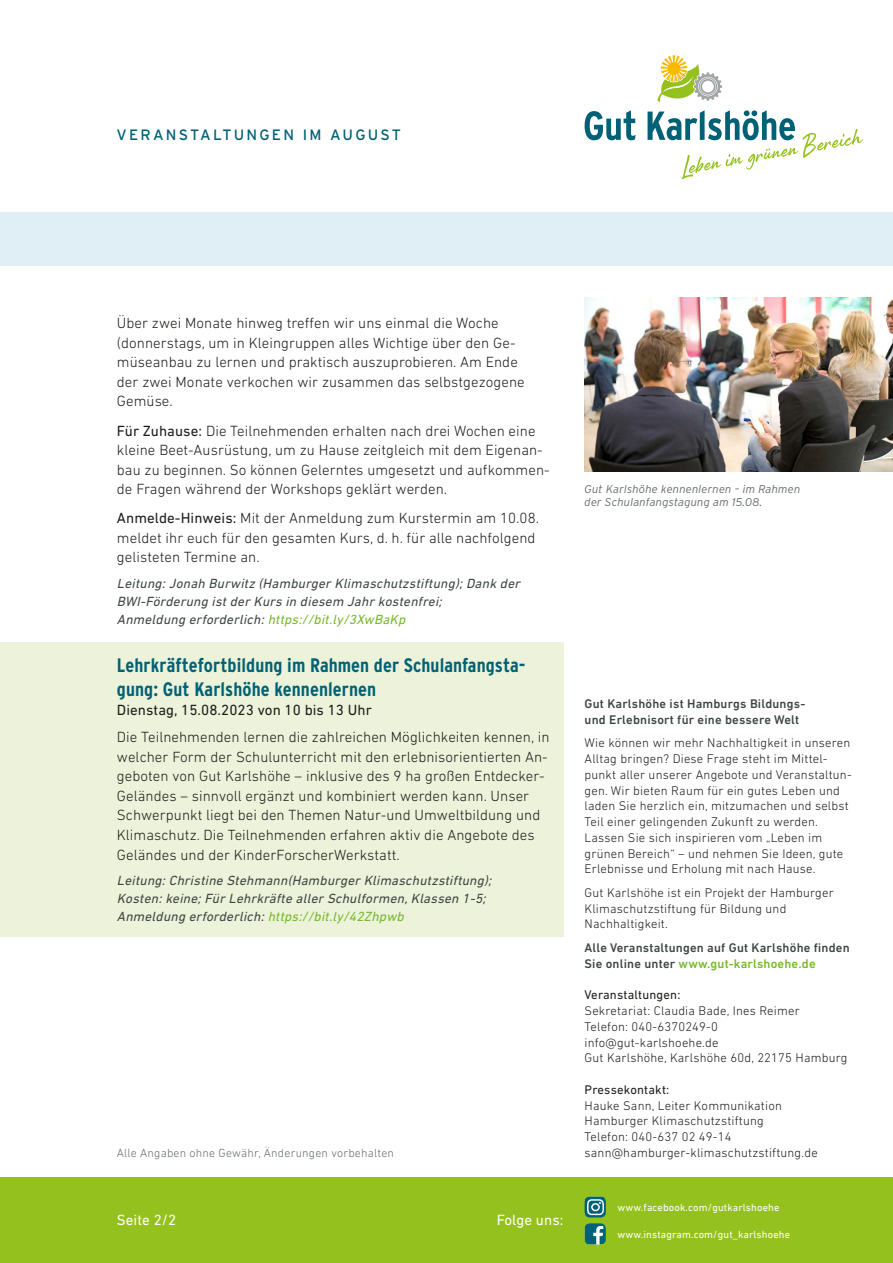
<style>
.page{position:relative;width:893px;height:1263px;background:#fff}
.page>*{position:absolute;margin:0;border:0;box-sizing:border-box;transform-origin:0 0}
.t1{font:700 19.5px/24px "Interstate Condensed";letter-spacing:.005em;color:#006176}
.t2{font:300 15px/19.5px "DIN Next LT Pro";letter-spacing:.005em;color:#1d1d1b}
.t3{font:15px "DIN Next LT Pro";letter-spacing:.005em;color:#1d1d1b}
.t4{font:15px "Interstate";letter-spacing:.15em;color:#006176}
.t5{font:15px "DIN Next LT Pro";letter-spacing:.005em;color:#fff}
.t6{font:italic 13.5px/18px "DIN Next LT Pro";color:#3d4543}
.t7{font:300 12.75px/15.8px "DIN Next LT Pro";letter-spacing:.015em;color:#1d1d1b}
.t8{font:500 12.75px/15.8px "DIN Next LT Pro";letter-spacing:.015em;color:#3d4543}
.t9{font:12.75px "DIN Next LT Pro";letter-spacing:.015em;color:#1d1d1b}
.t10{font:300 12px "DIN Next LT Pro";letter-spacing:.015em;color:#676c6e}
.t11{font:italic 300 11.25px/13.5px "Interstate";letter-spacing:.015em;color:#676c6e}
.t12{font:10.5px "DIN Next LT Pro";letter-spacing:.015em;color:#fff}
.s1{font-weight:400}
.s2{color:#76b82a}
</style>
<div class="page">
<div style="left:0;top:642px;width:563px;height:294px;background:#ecf3da"></div>
<div style="left:0;top:213px;width:893px;height:53px;background:#e0eff5"></div>
<div style="left:0;top:1178px;width:893px;height:85px;background:#95c11f"></div>
<img style="left:585px;top:1196px;width:21px;height:21px">
<img style="left:585px;top:1223px;width:21px;height:21px">
<svg style="left:585px;top:110px;width:50px;height:30px"></svg>
<svg style="left:647px;top:110px;width:216px;height:69px"></svg>
<svg style="left:657px;top:55px;width:65px;height:48px"></svg>
<img style="left:585px;top:298px;width:308px;height:173px">
<p class="t4" style="left:117px;top:126px;width:286px">VERANSTALTUNGEN IM AUGUST</p>
<p class="t2" style="left:117px;top:313px;width:409px">Über zwei Monate hinweg treffen wir uns einmal die Woche (donnerstags, um in Kleingruppen alles Wichtige über den Ge&shy;müseanbau zu lernen und praktisch auszuprobieren. Am Ende der zwei Monate verkochen wir zusammen das selbstgezogene Gemüse.</p>
<p class="t2" style="left:117px;top:421px;width:434px"><span class="s1">Für Zuhause:</span> Die Teilnehmenden erhalten nach drei Wochen eine kleine Beet-Ausrüstung, um zu Hause zeitgleich mit dem Eigenan&shy;bau zu beginnen. So können Gelerntes umgesetzt und aufkommen&shy;de Fragen während der Workshops geklärt werden.</p>
<p class="t2" style="left:117px;top:508px;width:424px"><span class="s1">Anmelde-Hinweis:</span> Mit der Anmeldung zum Kurstermin am 10.08. meldet ihr euch für den gesamten Kurs, d. h. für alle nachfolgend gelisteten Termine an.</p>
<p class="t6" style="left:117px;top:574px;width:408px">Leitung:Jonah Burwitz (Hamburger Klimaschutzstiftung);Dank der<br>BWI-Förderung istder Kurs in diesem Jahr kostenfrei;<br>Anmeldung erforderlich:<span class="s2">https://bit.ly/3XwBaKp</span></p>
<h1 class="t1" style="left:117px;top:653px;width:410px">Lehrkräftefortbildung im Rahmen der Schulanfangsta&shy;gung: Gut Karlshöhe kennenlernen</h1>
<p class="t3" style="left:117px;top:702px;width:256px">Dienstag, 15.08.2023 von 10 bis 13 Uhr</p>
<p class="t2" style="left:117px;top:727px;width:434px">Die Teilnehmenden lernen die zahlreichen Möglichkeiten kennen, in welcher Form der Schulunterricht mit den erlebnisorientierten An&shy;geboten von Gut Karlshöhe – inklusive des 9 ha großen Entdecker-Geländes – sinnvoll ergänzt und kombiniert werden kann. Unser Schwerpunkt liegt bei den Themen Natur-und Umweltbildung und Klimaschutz. Die Teilnehmenden erfahren aktiv die Angebote des Geländes und der KinderForscherWerkstatt.</p>
<p class="t6" style="left:117px;top:871px;width:379px">Leitung:Christine Stehmann(Hamburger Klimaschutzstiftung);<br>Kosten:keine;Für Lehrkräfte aller Schulformen,Klassen 1-5;<br>Anmeldung erforderlich:<span class="s2">https://bit.ly/42Zhpwb</span></p>
<p class="t10" style="left:117px;top:1146px;width:279px">Alle Angaben ohne Gewähr, Änderungen vorbehalten</p>
<p class="t5" style="left:117px;top:1211px;width:61px">Seite 2/2</p>
<p class="t5" style="left:497px;top:1211px;width:68px">Folge uns:</p>
<p class="t11" style="left:585px;top:482px;width:217px">Gut Karlshöhe kennenlernen – im Rahmen der Schulanfangstagung am 15.08.</p>
<p class="t8" style="left:585px;top:696px;width:222px">Gut Karlshöhe ist Hamburgs Bildungs&shy;und Erlebnisort für eine bessere Welt</p>
<p class="t7" style="left:585px;top:735px;width:269px">Wie können wir mehr Nachhaltigkeit in unseren Alltag bringen? Diese Frage steht im Mittel&shy;punkt aller unserer Angebote und Veranstaltun&shy;gen. Wir bieten Raum für ein gutes Leben und laden Sie herzlich ein, mitzumachen und selbst Teil einer gelingenden Zukunft zu werden.<br>Lassen Sie sich inspirieren vom „Leben im grünen Bereich“ – und nehmen Sie Ideen, gute Erlebnisse und Erholung mit nach Hause.</p>
<p class="t7" style="left:585px;top:885px;width:251px">Gut Karlshöhe ist ein Projekt der Hamburger<br>Klimaschutzstiftung für Bildung und<br>Nachhaltigkeit.</p>
<p class="t8" style="left:585px;top:940px;width:267px">Alle Veranstaltungen auf Gut Karlshöhe finden<br>Sie online unter <span class="s2">www.gut-karlshoehe.de</span></p>
<p class="t9" style="left:585px;top:988px;width:97px">Veranstaltungen:</p>
<p class="t7" style="left:585px;top:1003px;width:264px">Sekretariat: Claudia Bade, Ines Reimer<br>Telefon: 040-6370249-0 info@gut-karlshoehe.de<br>Gut Karlshöhe, Karlshöhe 60d, 22175 Hamburg</p>
<p class="t9" style="left:585px;top:1082px;width:86px">Pressekontakt:</p>
<p class="t7" style="left:585px;top:1097px;width:235px">Hauke Sann, Leiter Kommunikation Hamburger Klimaschutzstiftung<br>Telefon: 040-637 02 49-14 sann@hamburger-klimaschutzstiftung.de</p>
<p class="t12" style="left:617px;top:1201px;width:164px">www.facebook.com/gutkarlshoehe</p>
<p class="t12" style="left:617px;top:1228px;width:174px">www.instagram.com/gut_karlshoehe</p>
</div>
